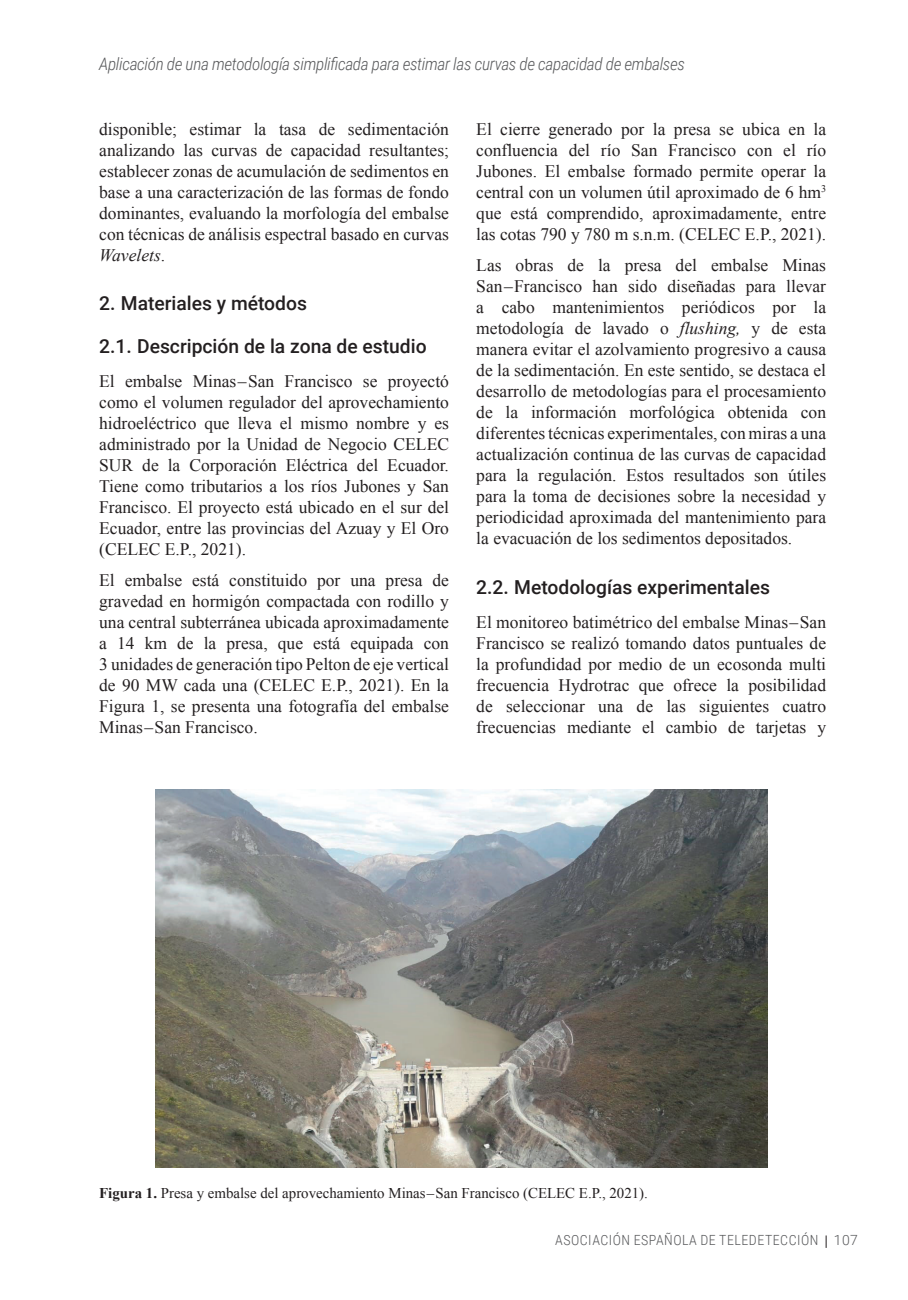
<style>
.page{position:relative;width:908px;height:1300px;background:#fff}
.page>*{position:absolute;margin:0;border:0;box-sizing:border-box;transform-origin:0 0}
.t1{font:500 19.25px "Roboto";color:#231f20}
.TD_06_TXT_GRAL_es{font:17.5px/21px "Times New Roman";color:#231f20;text-align:justify}
.t2{font:italic 300 17.15px "Roboto Condensed";letter-spacing:-.02em;color:#57585a}
.TD_09_PIE_FOTO{font:14.88px "Times New Roman";color:#231f20}
.t3{font:300 14px "Roboto Condensed";letter-spacing:.035em;color:#57585a}
.t4{font:300 14px "Roboto";color:#57585a}
.s1{font-style:italic}
.s2{font-weight:700}
</style>
<div class="page">
<svg style="left:826px;top:1235px;width:1px;height:13px"></svg>
<img style="left:156px;top:789px;width:611px;height:378px">
<p class="t2" style="left:99px;top:52px;width:587px">Aplicación de una metodología simplificada para estimar las curvas de capacidad de embalses</p>
<p class="TD_06_TXT_GRAL_es" style="left:99px;top:118px;width:351px">disponible; estimar la tasa de sedimentación analizando las curvas de capacidad resultantes; establecer zonas de acumulación de sedimentos en base a una caracterización de las formas de fondo dominantes, evaluando la morfología del embalse con técnicas de análisis espectral basado en curvas <span class="s1">Wavelets</span>.</p>
<p class="t1" style="left:99px;top:290px;width:209px">2. Materiales y métodos</p>
<p class="t1" style="left:99px;top:333px;width:329px">2.1. Descripción de la zona de estudio</p>
<p class="TD_06_TXT_GRAL_es" style="left:99px;top:370px;width:351px">El embalse Minas – San Francisco se proyectó como el volumen regulador del aprovechamiento hidroeléctrico que lleva el mismo nombre y es administrado por la Unidad de Negocio CELEC SUR de la Corporación Eléctrica del Ecuador.<br>Tiene como tributarios a los ríos Jubones y San Francisco. El proyecto está ubicado en el sur del Ecuador, entre las provincias del Azuay y El Oro (CELEC E.P., 2021).</p>
<p class="TD_06_TXT_GRAL_es" style="left:99px;top:569px;width:351px">El embalse está constituido por una presa de gravedad en hormigón compactada con rodillo y una central subterránea ubicada aproximadamente a 14 km de la presa, que está equipada con 3 unidades de generación tipo Pelton de eje vertical de 90 MW cada una (CELEC E.P., 2021). En la Figura 1, se presenta una fotografía del embalse Minas – San Francisco.</p>
<p class="TD_06_TXT_GRAL_es" style="left:476px;top:118px;width:351px">El cierre generado por la presa se ubica en la confluencia del río San Francisco con el río Jubones. El embalse formado permite operar la central con un volumen útil aproximado de 6 hm<sup>3 </sup>que está comprendido, aproximadamente, entre las cotas 790 y 780 m s.n.m. (CELEC E.P., 2021).</p>
<p class="TD_06_TXT_GRAL_es" style="left:476px;top:254px;width:351px">Las obras de la presa del embalse Minas San – Francisco han sido diseñadas para llevar a cabo mantenimientos periódicos por la metodología de lavado o <span class="s1">flushing,</span> y de esta manera evitar el azolvamiento progresivo a causa de la sedimentación. En este sentido, se destaca el desarrollo de metodologías para el procesamiento de la información morfológica obtenida con diferentes técnicas experimentales, con miras a una actualización continua de las curvas de capacidad para la regulación. Estos resultados son útiles para la toma de decisiones sobre la necesidad y periodicidad aproximada del mantenimiento para la evacuación de los sedimentos depositados.</p>
<p class="t1" style="left:476px;top:573px;width:295px">2.2. Metodologías experimentales</p>
<p class="TD_06_TXT_GRAL_es" style="left:476px;top:611px;width:351px">El monitoreo batimétrico del embalse Minas – San Francisco se realizó tomando datos puntuales de la profundidad por medio de un ecosonda multi frecuencia Hydrotrac que ofrece la posibilidad de seleccionar una de las siguientes cuatro frecuencias mediante el cambio de tarjetas y</p>
<p class="TD_09_PIE_FOTO" style="left:99px;top:1183px;width:550px"><span class="s2">Figura 1.</span> Presa y embalse del aprovechamiento Minas – San Francisco (CELEC E.P., 2021).</p>
<p class="t3" style="left:555px;top:1230px;width:265px">ASOCIACIÓN ESPAÑOLA DE TELEDETECCIÓN</p>
<p class="t4" style="left:834px;top:1230px;width:26px">107</p>
</div>
